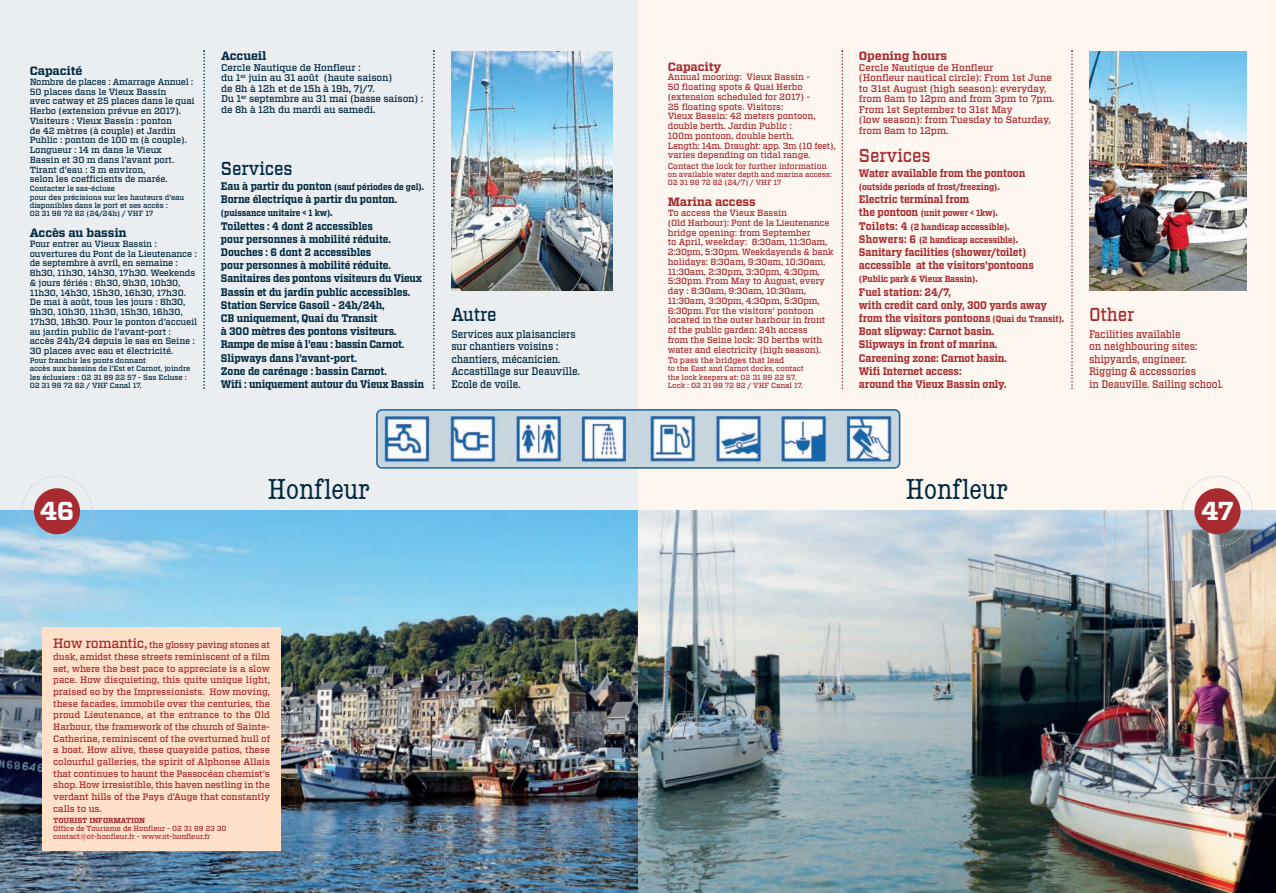
<style>
.page{position:relative;width:1276px;height:893px;background:#fff}
.page>*{position:absolute;margin:0;border:0;box-sizing:border-box;transform-origin:0 0}
.t1{font:condensed 30px "American Typewriter";color:#002940}
.t2{font:700 25.95px "Vitesse";color:#fff}
.t3{font:500 18.75px "Vitesse";letter-spacing:-.01em;color:#a72b30;scale:.9 1}
.t4{font:500 18.75px "Vitesse";letter-spacing:-.01em;color:#002940;scale:.9 1}
.t5{font:700 12px "Vitesse";letter-spacing:-.01em;color:#a72b30}
.t6{font:700 12px "Vitesse";letter-spacing:-.01em;color:#002940}
.t7{font:700 10.95px/13.2px "Vitesse";letter-spacing:-.015em;color:#002940;scale:.9 1}
.t8{font:700 10.95px/13.2px "Vitesse";letter-spacing:-.01em;color:#a72b30;scale:.9 1}
.t9{font:500 10.95px/12.6px "Vitesse";letter-spacing:-.01em;color:#a72b30;scale:.9 1}
.t10{font:500 10.95px/12.6px "Vitesse";letter-spacing:-.01em;color:#002940;scale:.9 1}
.t11{font:500 9.75px/10.5px "Vitesse";letter-spacing:-.01em;color:#a72b30}
.t12{font:500 9.75px/10.5px "Vitesse";letter-spacing:-.01em;color:#002940}
.t13{font:500 9.3px/11.7px "Vitesse";letter-spacing:-.01em;color:#a72b30;text-align:justify}
.t14{font:500 9px/9.8px "Vitesse";letter-spacing:-.01em;color:#a72b30}
.t15{font:500 9px/9.8px "Vitesse";letter-spacing:-.01em;color:#002940}
.t16{font:700 9px/13.2px "Vitesse";letter-spacing:-.01em;color:#a72b30;scale:.9 1}
.t17{font:700 9px "Vitesse";letter-spacing:-.01em;color:#002940;scale:.9 1}
.t18{font:500 8.25px "Vitesse";letter-spacing:-.01em;color:#a72b30}
.t19{font:500 7.5px/8.2px "Vitesse";letter-spacing:-.01em;color:#002940}
.t20{font:500 7.5px/8.2px "Vitesse";letter-spacing:-.01em;color:#a72b30}
.t21{font:500 7.35px/7.9px "Vitesse";letter-spacing:-.01em;color:#a72b30}
.t22{font:700 7.35px "Vitesse";letter-spacing:-.01em;color:#a72b30}
.s1{font-size:9px}
.s2{font-size:10.95px}
.s3{font-size:13.5px}
</style>
<div class="page">
<div style="left:0;top:0;width:638px;height:540px;background:#ebeef1"></div>
<div style="left:638px;top:0;width:638px;height:601px;background:#fef7f0"></div>
<img style="left:638px;top:510px;width:638px;height:383px">
<img style="left:0;top:510px;width:638px;height:383px">
<img style="left:1089px;top:51px;width:157px;height:239px">
<svg style="left:841px;top:50px;width:2px;height:339px"></svg>
<svg style="left:1071px;top:50px;width:1px;height:339px"></svg>
<img style="left:451px;top:51px;width:161px;height:239px">
<svg style="left:376px;top:409px;width:524px;height:60px"></svg>
<svg style="left:433px;top:50px;width:2px;height:339px"></svg>
<svg style="left:1181px;top:475px;width:73px;height:73px"></svg>
<div style="left:1194px;top:488px;width:46px;height:46px;background:#a72b30;border-radius:50%"></div>
<svg style="left:203px;top:50px;width:2px;height:339px"></svg>
<div style="left:43px;top:627px;width:238px;height:223px;background:#fee1c8"></div>
<svg style="left:21px;top:475px;width:73px;height:73px"></svg>
<div style="left:34px;top:488px;width:46px;height:46px;background:#a72b30;border-radius:50%"></div>
<h3 class="t6" style="left:30px;top:67px;width:54px">Capacité</h3>
<p class="t15" style="left:30px;top:77px;width:166px">Nombre de places : Amarrage Annuel :<br>50 places dans le Vieux Bassin<br>avec catway et 25 places dans le quai<br>Herbo (extension prévue en 2017).<br>Visiteurs : Vieux Bassin : ponton<br>de 42 mètres (à couple) et Jardin<br>Public : ponton de 100 m (à couple).<br>Longueur : 14 m dans le Vieux<br>Bassin et 30 m dans l’avant port.<br>Tirant d'eau : 3 m environ,<br>selon les coefficients de marée.</p>
<p class="t19" style="left:30px;top:185px;width:156px">Contacter le sas-écluse<br>pour des précisions sur les hauteurs d'eau disponibles dans le port et ses accès :<br>02 31 98 72 82 (24/24h) / VHF 17</p>
<h3 class="t6" style="left:30px;top:229px;width:98px">Accès au bassin</h3>
<p class="t15" style="left:30px;top:239px;width:169px">Pour entrer au Vieux Bassin : ouvertures du Pont de la Lieutenance : de septembre à avril, en semaine :<br>8h30, 11h30, 14h30, 17h30. Weekends &amp; jours fériés : 8h30, 9h30, 10h30, 11h30, 14h30, 15h30, 16h30, 17h30.<br>De mai à août, tous les jours : 8h30, 9h30, 10h30, 11h30, 15h30, 16h30, 17h30, 18h30. Pour le ponton d’accueil au jardin public de l’avant-port : accès 24h/24 depuis le sas en Seine :<br>30 places avec eau et électricité.</p>
<p class="t19" style="left:30px;top:357px;width:162px">Pour franchir les ponts donnant<br>accès aux bassins de l'Est et Carnot, joindre les éclusiers : 02 31 89 22 57 - Sas Ecluse :<br>02 31 98 72 82 / VHF Canal 17.</p>
<h3 class="t6" style="left:221px;top:52px;width:47px">Accueil</h3>
<p class="t12" style="left:221px;top:63px;width:204px">Cercle Nautique de Honfleur :<br>du 1<sup>er</sup> juin au 31 août (haute saison)<br>de 8h à 12h et de 15h à 19h, 7j/7.<br>Du 1<sup>er</sup> septembre au 31 mai (basse saison) : de 8h à 12h du mardi au samedi.</p>
<h3 class="t4" style="left:221px;top:162px;width:81px">Services</h3>
<p class="t7" style="left:221px;top:180px;width:227px">Eau à partir du ponton <span class="s1">(sauf périodes de gel)</span>.<br>Borne électrique à partir du ponton.</p>
<p class="t17" style="left:221px;top:210px;width:125px">(puissance unitaire &lt; 1 kw)<span class="s2">.</span></p>
<p class="t7" style="left:221px;top:220px;width:227px">Toilettes : 4 dont 2 accessibles<br>pour personnes à mobilité réduite.<br>Douches : 6 dont 2 accessibles<br>pour personnes à mobilité réduite.<br>Sanitaires des pontons visiteurs du Vieux Bassin et du jardin public accessibles.<br>Station Service Gasoil - 24h/24h,<br>CB uniquement, Quai du Transit<br>à 300 mètres des pontons visiteurs.<br>Rampe de mise à l'eau : bassin Carnot.<br>Slipways dans l’avant-port.<br>Zone de carénage : bassin Carnot.<br>Wifi : uniquement autour du Vieux Bassin</p>
<h3 class="t4" style="left:451px;top:308px;width:52px">Autre</h3>
<p class="t10" style="left:451px;top:328px;width:144px">Services aux plaisanciers sur chantiers voisins : chantiers, mécanicien.<br>Accastillage sur Deauville.<br>Ecole de voile.</p>
<h2 class="t2" style="left:40px;top:502px;width:36px">46</h2>
<h1 class="t1" style="left:268px;top:472px;width:104px">Honfleur</h1>
<p class="t13" style="left:53px;top:640px;width:218px"><span class="s3">How romantic,</span> the glossy paving stones at dusk, amidst these streets reminiscent of a film set, where the best pace to appreciate is a slow pace. How disquieting, this quite unique light, praised so by the Impressionists. How moving, these facades, immobile over the centuries, the proud Lieutenance, at the entrance to the Old Harbour, the framework of the church of Sainte-Catherine, reminiscent of the overturned hull of a boat. How alive, these quayside patios, these colourful galleries, the spirit of Alphonse Allais that continues to haunt the Passocéan chemist's shop. How irresistible, this haven nestling in the verdant hills of the Pays d'Auge that constantly calls to us.</p>
<p class="t22" style="left:53px;top:818px;width:94px">TOURIST INFORMATION</p>
<p class="t21" style="left:53px;top:825px;width:175px">Office de Tourisme de Honfleur - 02 31 89 23 30 contact@ot-honfleur.fr - www.ot-honfleur.fr</p>
<h3 class="t5" style="left:668px;top:62px;width:55px">Capacity</h3>
<p class="t14" style="left:668px;top:73px;width:169px">Annual mooring: Vieux Bassin -<br>50 floating spots &amp; Quai Herbo (extension scheduled for 2017) -<br>25 floating spots. Visitors:<br>Vieux Bassin: 42 meters pontoon, double berth. Jardin Public :<br>100m pontoon, double berth.<br>Length: 14m. Draught: app. 3m (10 feet), varies depending on tidal range.</p>
<p class="t18" style="left:668px;top:163px;width:161px">Contact the lock for further information</p>
<p class="t20" style="left:668px;top:171px;width:165px">on available water depth and marina access:<br>02 31 98 72 82 (24/7) / VHF 17</p>
<h3 class="t5" style="left:668px;top:198px;width:89px">Marina access</h3>
<p class="t14" style="left:668px;top:209px;width:167px">To access the Vieux Bassin<br>(Old Harbour): Pont de la Lieutenance bridge opening: from September<br>to April, weekday: 8:30am, 11:30am, 2:30pm, 5:30pm. Weekdayends &amp; bank holidays: 8:30am, 9:30am, 10:30am, 11:30am, 2:30pm, 3:30pm, 4:30pm, 5:30pm. From May to August, every day : 8:30am, 9:30am, 10:30am, 11:30am, 3:30pm, 4:30pm, 5:30pm, 6:30pm. For the visitors' pontoon located in the outer harbour in front of the public garden: 24h access<br>from the Seine lock: 30 berths with water and electricity (high season).</p>
<p class="t18" style="left:668px;top:357px;width:118px">To pass the bridges that lead</p>
<p class="t20" style="left:668px;top:365px;width:137px">to the East and Carnot docks, contact the lock keepers at: 02 31 89 22 57.<br>Lock : 02 31 98 72 82 / VHF Canal 17.</p>
<h3 class="t5" style="left:859px;top:52px;width:90px">Opening hours</h3>
<p class="t11" style="left:859px;top:63px;width:197px">Cercle Nautique de Honfleur<br>(Honfleur nautical circle): From 1st June to 31st August (high season): everyday, from 8am to 12pm and from 3pm to 7pm.<br>From 1st September to 31st May<br>(low season): from Tuesday to Saturday, from 8am to 12pm.</p>
<h3 class="t3" style="left:859px;top:149px;width:81px">Services</h3>
<p class="t8" style="left:859px;top:167px;width:186px">Water available from the pontoon</p>
<p class="t16" style="left:859px;top:181px;width:158px">(outside periods of frost/freezing)<span class="s2">.</span></p>
<p class="t8" style="left:859px;top:194px;width:124px">Electric terminal from</p>
<p class="t16" style="left:859px;top:207px;width:178px"><span class="s2">the pontoon</span> (unit power &lt; 1kw)<span class="s2">.<br>Toilets: 4</span> (2 handicap accessible)<span class="s2">.<br>Showers: 6</span> (2 handicap accessible)<span class="s2">.</span></p>
<p class="t8" style="left:859px;top:246px;width:196px">Sanitary facilities (shower/toilet) accessible at the visitors’pontoons</p>
<p class="t16" style="left:859px;top:273px;width:134px">(Public park &amp; Vieux Bassin)<span class="s2">.</span></p>
<p class="t8" style="left:859px;top:286px;width:230px">Fuel station: 24/7,<br>with credit card only, 300 yards away from the visitors pontoons <span class="s1">(Quai du Transit)</span>.<br>Boat slipway: Carnot basin.<br>Slipways in front of marina.<br>Careening zone: Carnot basin.<br>Wifi Internet access:<br>around the Vieux Bassin only.</p>
<h3 class="t3" style="left:1089px;top:308px;width:52px">Other</h3>
<p class="t9" style="left:1089px;top:328px;width:151px">Facilities available<br>on neighbouring sites: shipyards, engineer.<br>Rigging &amp; accessories<br>in Deauville. Sailing school.</p>
<h1 class="t1" style="left:906px;top:472px;width:104px">Honfleur</h1>
<h2 class="t2" style="left:1201px;top:502px;width:34px">47</h2>
</div>
